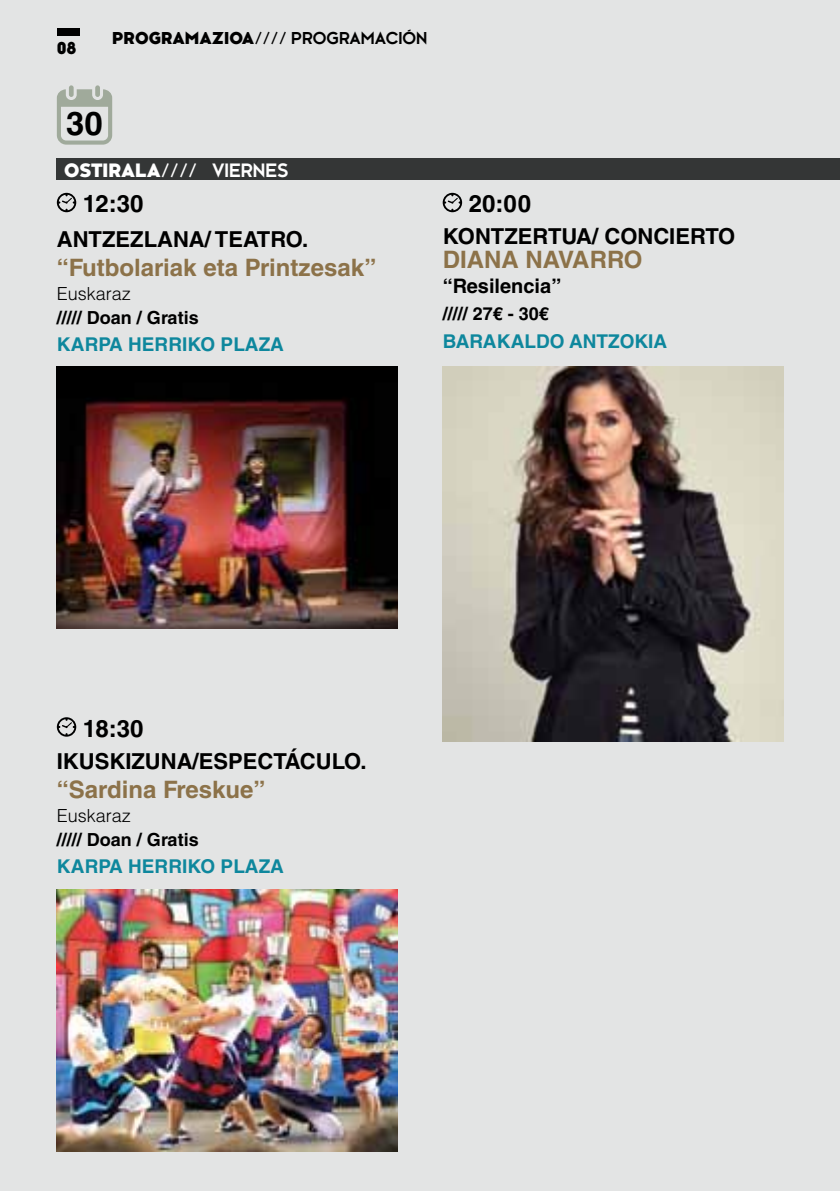
<style>
.page{position:relative;width:840px;height:1191px;background:#fff}
.page>*{position:absolute;margin:0;border:0;box-sizing:border-box;transform-origin:0 0}
.t1{font:700 32.8px "Helvetica LT Std";color:#000}
.t2{font:700 24px "Helvetica LT Std";color:#8c7249}
.t3{font:700 24px "Helvetica LT Std";color:#000}
.t4{font:700 22px "Helvetica LT Std";color:#000}
.t5{font:700 20px "Helvetica LT Std";color:#000}
.t6{font:700 19px "Helvetica LT Std";color:#0e879d}
.t7{font:700 18px "Helvetica LT Std";color:#000}
.t8{font:700 18px "Kessel 105";color:#fff}
.t9{font:300 18px "Helvetica LT Std";color:#000}
.t10{font:700 16px "Kessel 105";color:#000}
.t11{font:800 16px "Kessel 105";color:#000}
.s1{font-weight:800}
</style>
<div class="page">
<div style="left:0;top:0;width:839px;height:1191px;background:#e3e4e4"></div>
<div style="left:57px;top:159px;width:782px;height:21px;background:#343636"></div>
<div style="left:57px;top:28px;width:22px;height:8px;background:#000"></div>
<img style="left:57px;top:366px;width:340px;height:262px">
<img style="left:442px;top:366px;width:340px;height:375px">
<img style="left:57px;top:889px;width:340px;height:262px">
<svg style="left:57px;top:193px;width:19px;height:19px"></svg>
<svg style="left:442px;top:193px;width:20px;height:19px"></svg>
<svg style="left:57px;top:717px;width:19px;height:19px"></svg>
<svg style="left:57px;top:89px;width:55px;height:56px"></svg>
<div style="left:69px;top:85px;width:5px;height:12px;background:#a0aa9b;border-radius:2px"></div>
<div style="left:95px;top:85px;width:5px;height:12px;background:#a0aa9b;border-radius:2px"></div>
<p class="t11" style="left:57px;top:38px;width:21px">08</p>
<p class="t10" style="left:112px;top:29px;width:317px"><span class="s1">PROGRAMAZIOA</span>//// PROGRAMACIÓN</p>
<h1 class="t1" style="left:66px;top:103px;width:38px">30</h1>
<p class="t8" style="left:64px;top:159px;width:225px"><span class="s1">OSTIRALA</span>//// VIERNES</p>
<p class="t3" style="left:83px;top:189px;width:62px">12:30</p>
<p class="t4" style="left:57px;top:225px;width:253px">ANTZEZLANA/ TEATRO.</p>
<p class="t2" style="left:57px;top:253px;width:321px">“Futbolariak eta Printzesak”</p>
<p class="t9" style="left:57px;top:283px;width:76px">Euskaraz</p>
<p class="t7" style="left:57px;top:307px;width:143px">///// Doan / Gratis</p>
<p class="t6" style="left:57px;top:333px;width:228px">KARPA HERRIKO PLAZA</p>
<p class="t3" style="left:468px;top:189px;width:64px">20:00</p>
<p class="t4" style="left:442px;top:222px;width:294px">KONTZERTUA/ CONCIERTO</p>
<p class="t2" style="left:442px;top:245px;width:201px">DIANA NAVARRO</p>
<p class="t5" style="left:442px;top:274px;width:120px">“Resilencia”</p>
<p class="t7" style="left:442px;top:303px;width:108px">///// 27€ - 30€</p>
<p class="t6" style="left:442px;top:330px;width:226px">BARAKALDO ANTZOKIA</p>
<p class="t3" style="left:83px;top:713px;width:62px">18:30</p>
<p class="t4" style="left:57px;top:747px;width:311px">IKUSKIZUNA/ESPECTÁCULO.</p>
<p class="t2" style="left:57px;top:775px;width:210px">“Sardina Freskue”</p>
<p class="t9" style="left:57px;top:805px;width:76px">Euskaraz</p>
<p class="t7" style="left:57px;top:829px;width:143px">///// Doan / Gratis</p>
<p class="t6" style="left:57px;top:854px;width:228px">KARPA HERRIKO PLAZA</p>
</div>
